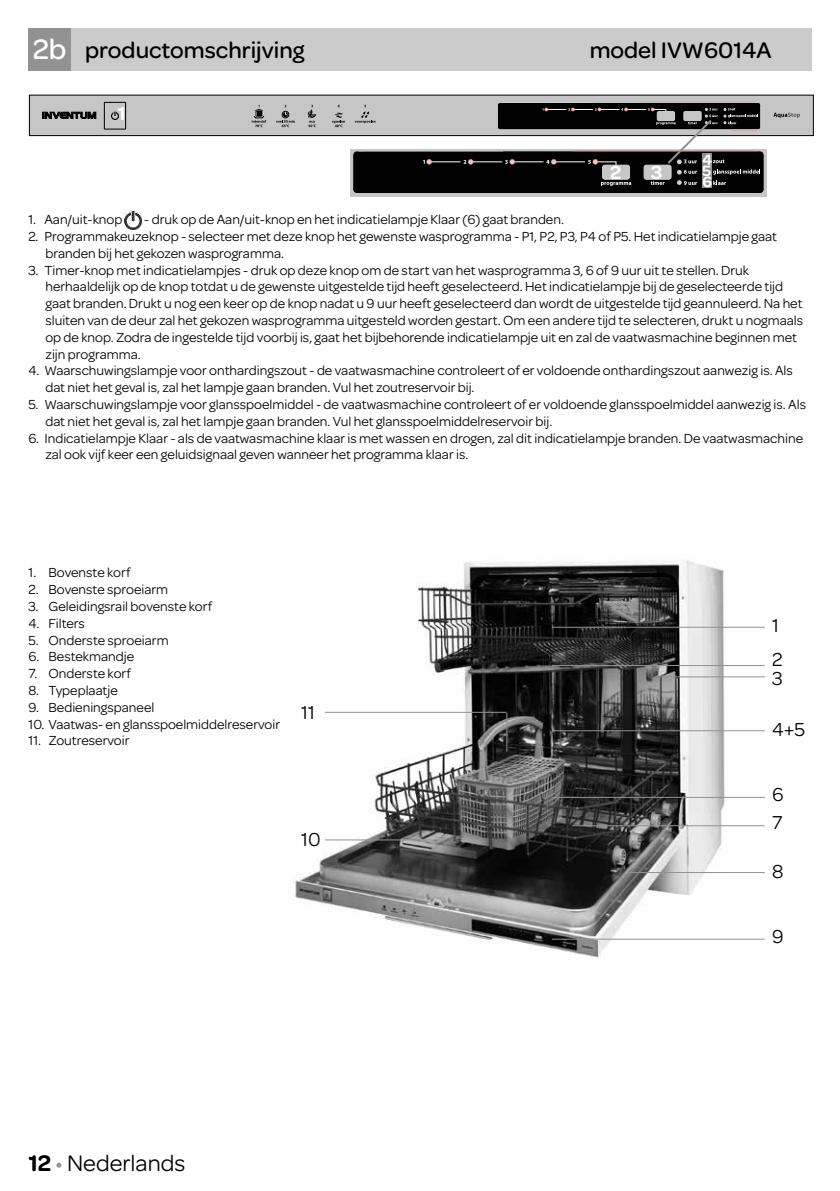
<style>
.page{position:relative;width:840px;height:1191px;background:#fff}
.page>*{position:absolute;margin:0;border:0;box-sizing:border-box;transform-origin:0 0}
.t1{font:500 24px "Omnes";color:#000}
.t2{font:24px "Omnes";color:#000}
.t3{font:20px/34px "Omnes";color:#000}
.t4{font:600 20px "Omnes";color:#fff}
.t5{font:600 16px/22.6px "Omnes";color:#fff}
.t6{font:14px/16.8px "Omnes";color:#000}
.s1{font-size:30px;color:#fff}
.s2{font-weight:600}
.s3{color:#929292}
</style>
<div class="page">
<img style="left:125px;top:211px;width:17px;height:19px">
<div style="left:57px;top:28px;width:754px;height:43px;background:#cbcbcb"></div>
<div style="left:28px;top:28px;width:43px;height:43px;background:#929292"></div>
<svg style="left:28px;top:94px;width:785px;height:102px"></svg>
<div style="left:702px;top:165px;width:9px;height:11px;background:#929292"></div>
<div style="left:702px;top:153px;width:9px;height:12px;background:#929292"></div>
<div style="left:702px;top:176px;width:9px;height:11px;background:#929292"></div>
<img style="left:295px;top:560px;width:433px;height:398px">
<hr style="left:551px;top:938px;width:213px;height:1px;background:#929292">
<hr style="left:628px;top:872px;width:136px;height:1px;background:#929292">
<hr style="left:551px;top:797px;width:213px;height:1px;background:#929292">
<hr style="left:571px;top:825px;width:193px;height:1px;background:#929292">
<hr style="left:551px;top:627px;width:213px;height:1px;background:#929292">
<hr style="left:551px;top:665px;width:213px;height:1px;background:#929292">
<hr style="left:325px;top:839px;width:102px;height:1px;background:#929292">
<hr style="left:551px;top:730px;width:213px;height:1px;background:#929292">
<svg style="left:551px;top:731px;width:1px;height:25px"></svg>
<hr style="left:656px;top:676px;width:108px;height:1px;background:#929292">
<svg style="left:659px;top:677px;width:1px;height:20px"></svg>
<hr style="left:325px;top:712px;width:181px;height:1px;background:#929292">
<hr style="left:506px;top:713px;width:1px;height:38px;background:#929292">
<h1 class="t1" style="left:33px;top:33px;width:273px"><span class="s1">2b</span> productomschrijving</h1>
<h1 class="t1" style="left:589px;top:33px;width:183px">model IVW6014A</h1>
<h2 class="t4" style="left:118px;top:99px;width:9px">1</h2>
<p class="t5" style="left:702px;top:147px;width:11px">4<br>6</p>
<h2 class="t4" style="left:609px;top:158px;width:13px">2</h2>
<h2 class="t4" style="left:651px;top:158px;width:13px">3</h2>
<p class="t5" style="left:702px;top:159px;width:10px">5</p>
<p class="t6" style="left:28px;top:210px;width:95px">1. Aan/uit-knop</p>
<p class="t6" style="left:144px;top:210px;width:421px">- druk op de Aan/uit-knop en het indicatielampje Klaar (6) gaat branden.</p>
<p class="t6" style="left:45px;top:227px;width:732px;text-indent:-17px">2. Programmakeuzeknop - selecteer met deze knop het gewenste wasprogramma - P1, P2, P3, P4 of P5. Het indicatielampje gaat branden bij het gekozen wasprogramma.</p>
<p class="t6" style="left:45px;top:261px;width:758px;text-indent:-17px">3. Timer-knop met indicatielampjes - druk op deze knop om de start van het wasprogramma 3, 6 of 9 uur uit te stellen. Druk herhaaldelijk op de knop totdat u de gewenste uitgestelde tijd heeft geselecteerd. Het indicatielampje bij de geselecteerde tijd gaat branden. Drukt u nog een keer op de knop nadat u 9 uur heeft geselecteerd dan wordt de uitgestelde tijd geannuleerd. Na het sluiten van de deur zal het gekozen wasprogramma uitgesteld worden gestart. Om een andere tijd te selecteren, drukt u nogmaals op de knop. Zodra de ingestelde tijd voorbij is, gaat het bijbehorende indicatielampje uit en zal de vaatwasmachine beginnen met zijn programma.</p>
<p class="t6" style="left:45px;top:361px;width:748px;text-indent:-17px">4. Waarschuwingslampje voor onthardingszout - de vaatwasmachine controleert of er voldoende onthardingszout aanwezig is. Als dat niet het geval is, zal het lampje gaan branden. Vul het zoutreservoir bij.</p>
<p class="t6" style="left:45px;top:395px;width:761px;text-indent:-17px">5. Waarschuwingslampje voor glansspoelmiddel - de vaatwasmachine controleert of er voldoende glansspoelmiddel aanwezig is. Als dat niet het geval is, zal het lampje gaan branden. Vul het glansspoelmiddelreservoir bij.</p>
<p class="t6" style="left:45px;top:429px;width:758px;text-indent:-17px">6. Indicatielampje Klaar - als de vaatwasmachine klaar is met wassen en drogen, zal dit indicatielampje branden. De vaatwasmachine zal ook vijf keer een geluidsignaal geven wanneer het programma klaar is.</p>
<p class="t6" style="left:28px;top:563px;width:104px">1. Bovenste korf</p>
<p class="t6" style="left:28px;top:580px;width:141px">2. Bovenste sproeiarm</p>
<p class="t6" style="left:28px;top:597px;width:185px">3. Geleidingsrail bovenste korf</p>
<p class="t6" style="left:28px;top:614px;width:58px">4. Filters</p>
<p class="t6" style="left:28px;top:631px;width:142px">5. Onderste sproeiarm</p>
<p class="t6" style="left:28px;top:647px;width:107px">6. Bestekmandje</p>
<p class="t6" style="left:28px;top:664px;width:104px">7. Onderste korf</p>
<p class="t6" style="left:28px;top:681px;width:91px">8. Typeplaatje</p>
<p class="t6" style="left:28px;top:698px;width:127px">9. Bedieningspaneel</p>
<p class="t6" style="left:28px;top:715px;width:253px">10. Vaatwas- en glansspoelmiddelreservoir</p>
<p class="t6" style="left:28px;top:731px;width:102px">11. Zoutreservoir</p>
<h2 class="t3" style="left:301px;top:694px;width:15px">11</h2>
<h2 class="t3" style="left:301px;top:821px;width:21px">10</h2>
<h1 class="t2" style="left:28px;top:1146px;width:158px"><span class="s2">12</span> <span class="s3">•</span> Nederlands</h1>
<h2 class="t3" style="left:771px;top:607px;width:12px">1<br>2</h2>
<h2 class="t3" style="left:771px;top:660px;width:12px">3</h2>
<h2 class="t3" style="left:771px;top:711px;width:34px">4+5</h2>
<h2 class="t3" style="left:771px;top:779px;width:13px;line-height:28.4px">6<br>7</h2>
<h2 class="t3" style="left:771px;top:853px;width:13px">8</h2>
<h2 class="t3" style="left:771px;top:918px;width:13px">9</h2>
</div>
